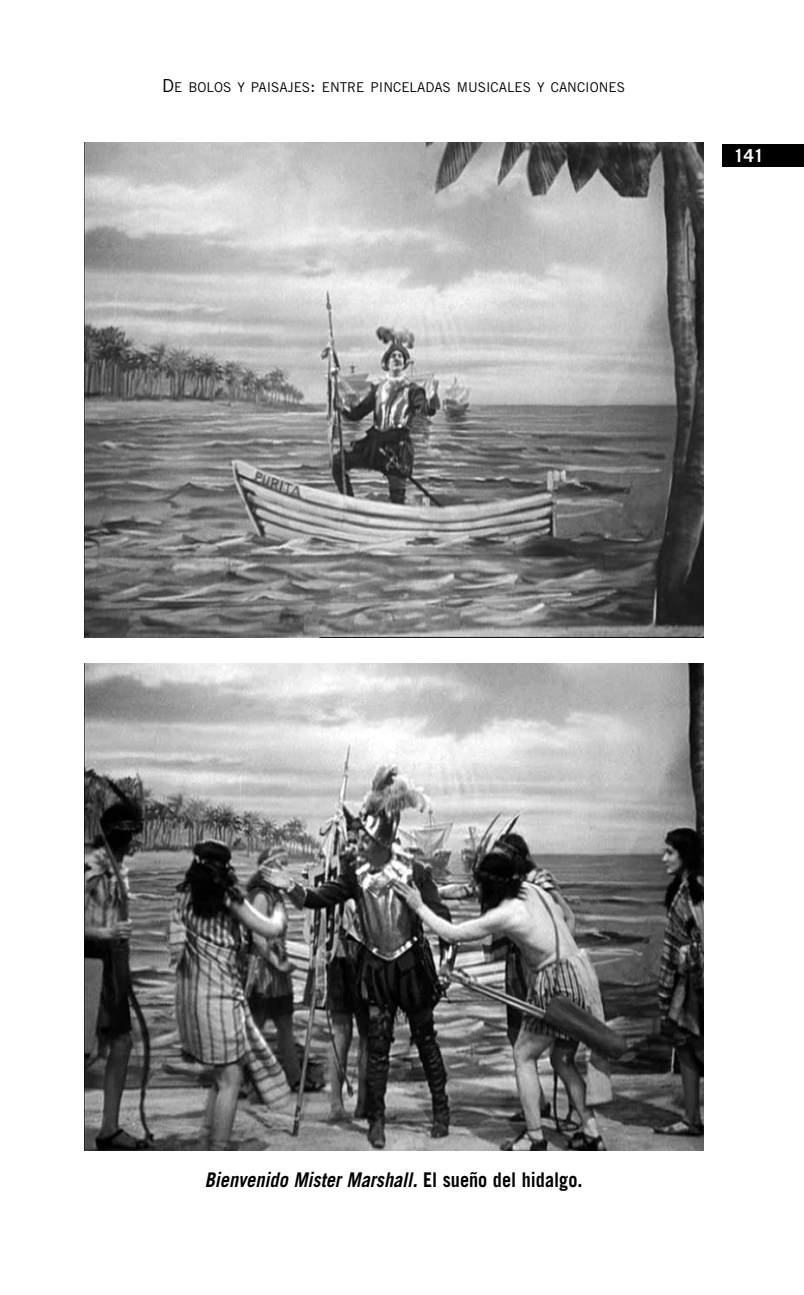
<style>
.page{position:relative;width:804px;height:1295px;background:#fff}
.page>*{position:absolute;margin:0;border:0;box-sizing:border-box;transform-origin:0 0}
.t1{font:italic 700 20.25px "Trade Gothic";color:#000;scale:.9 1}
.t2{font:700 18px "Trade Gothic";color:#fff}
.t3{font:13.5px "Trade Gothic";color:#000}
.s1{font-size:18px}
.s2{font-style:normal}
</style>
<div class="page">
<div style="left:722px;top:144px;width:81px;height:23px;background:#000"></div>
<img style="left:84px;top:663px;width:619px;height:488px">
<img style="left:84px;top:142px;width:619px;height:496px">
<p class="t3" style="left:162px;top:83px;width:464px"><span class="s1">D</span>E BOLOS Y PAISAJES<span class="s1">:</span> ENTRE PINCELADAS MUSICALES Y CANCIONES</p>
<h2 class="t2" style="left:733px;top:149px;width:32px">141</h2>
<h1 class="t1" style="left:205px;top:1173px;width:421px">Bienvenido Mister Marshall. <span class="s2">E l s u e ñ o d e l h i d a l g o .</span></h1>
</div>
